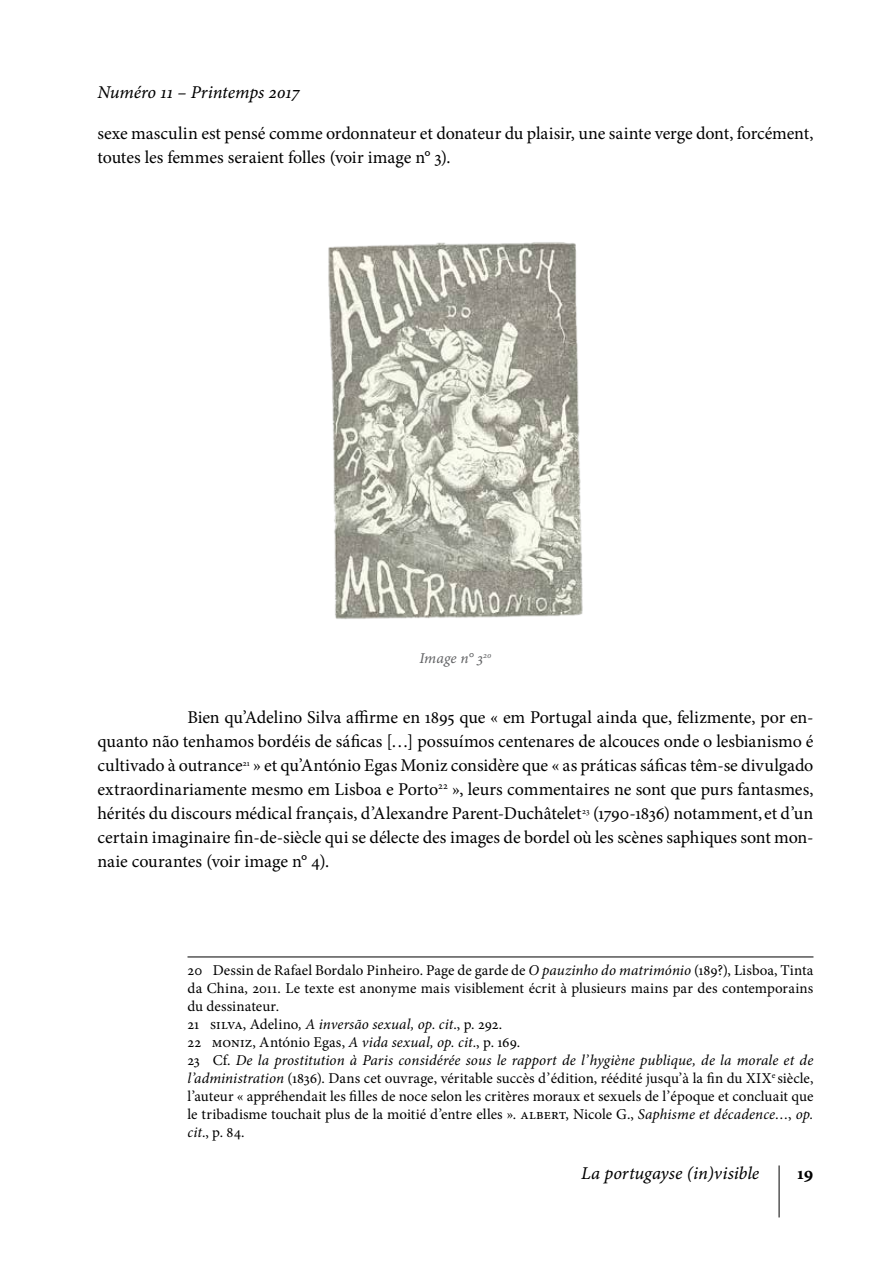
<style>
.page{position:relative;width:893px;height:1263px;background:#fff}
.page>*{position:absolute;margin:0;border:0;box-sizing:border-box;transform-origin:0 0}
.t1{font:18px/24px "Minion Pro";letter-spacing:-.015em;color:#000}
.t2{font:18px "Minion Pro It Capt";letter-spacing:-.005em;color:#000}
.t3{font:18px "Minion Pro Bold Capt";color:#000}
.t4{font:15px/18px "Minion Pro";color:#000}
.t5{font:15px "Minion Pro It Capt";color:#636466}
.s1{font-style:italic}
</style>
<div class="page">
<hr style="left:779px;top:1165px;width:1px;height:52px;background:#000">
<img style="left:328px;top:242px;width:255px;height:377px">
<hr style="left:188px;top:956px;width:625px;height:1px;background:#000">
<p class="t2" style="left:98px;top:81px;width:204px">Numéro 11 – Printemps 2017</p>
<p class="t1" style="left:98px;top:121px;width:717px">sexe masculin est pensé comme ordonnateur et donateur du plaisir, une sainte verge dont, forcément, toutes les femmes seraient folles (voir image n° 3).</p>
<p class="t5" style="left:419px;top:649px;width:74px">Image n° 3<sup>20</sup></p>
<p class="t1" style="left:97px;top:705px;width:717px;text-align:justify;text-indent:90px">Bien qu’Adelino Silva affirme en 1895 que « em Portugal ainda que, felizmente, por en&shy;quanto não tenhamos bordéis de sáficas […] possuímos centenares de alcouces onde o lesbianismo é cultivado à outrance<sup>21</sup> » et qu’António Egas Moniz considère que « as práticas sáficas têm-se divulgado extraordinariamente mesmo em Lisboa e Porto<sup>22</sup> », leurs commentaires ne sont que purs fantasmes, hérités du discours médical français, d’Alexandre Parent-Duchâtelet<sup>23</sup> (1790-1836) notamment, et d’un certain imaginaire fin-de-siècle qui se délecte des images de bordel où les scènes saphiques sont mon&shy;naie courantes (voir image n° 4).</p>
<p class="t4" style="left:187px;top:961px;width:627px">20 Dessin de Rafael Bordalo Pinheiro. Page de garde de <span class="s1">O pauzinho do matrimónio</span> (189?), Lisboa, Tinta da China, 2011. Le texte est anonyme mais visiblement écrit à plusieurs mains par des contemporains du dessinateur.<br>21 silva, Adelino<span class="s1">, A inversão sexual, op. cit</span>., p. 292.<br>22 moniz, António Egas, <span class="s1">A vida sexual, op. cit.</span>, p. 169.<br>23 Cf. <span class="s1">De la prostitution à Paris considérée sous le rapport de l’hygiène publique, de la morale et de l’administration</span> (1836). Dans cet ouvrage, véritable succès d’édition, réédité jusqu’à la fin du XIX<sup>e</sup> siècle, l’auteur « appréhendait les filles de noce selon les critères moraux et sexuels de l’époque et concluait que le tribadisme touchait plus de la moitié d’entre elles ». albert, Nicole G., <span class="s1">Saphisme et décadence…</span>, <span class="s1">op. cit</span>., p. 84.</p>
<p class="t2" style="left:581px;top:1162px;width:180px">La portugayse (in)visible</p>
<p class="t3" style="left:797px;top:1162px;width:18px">19</p>
</div>
